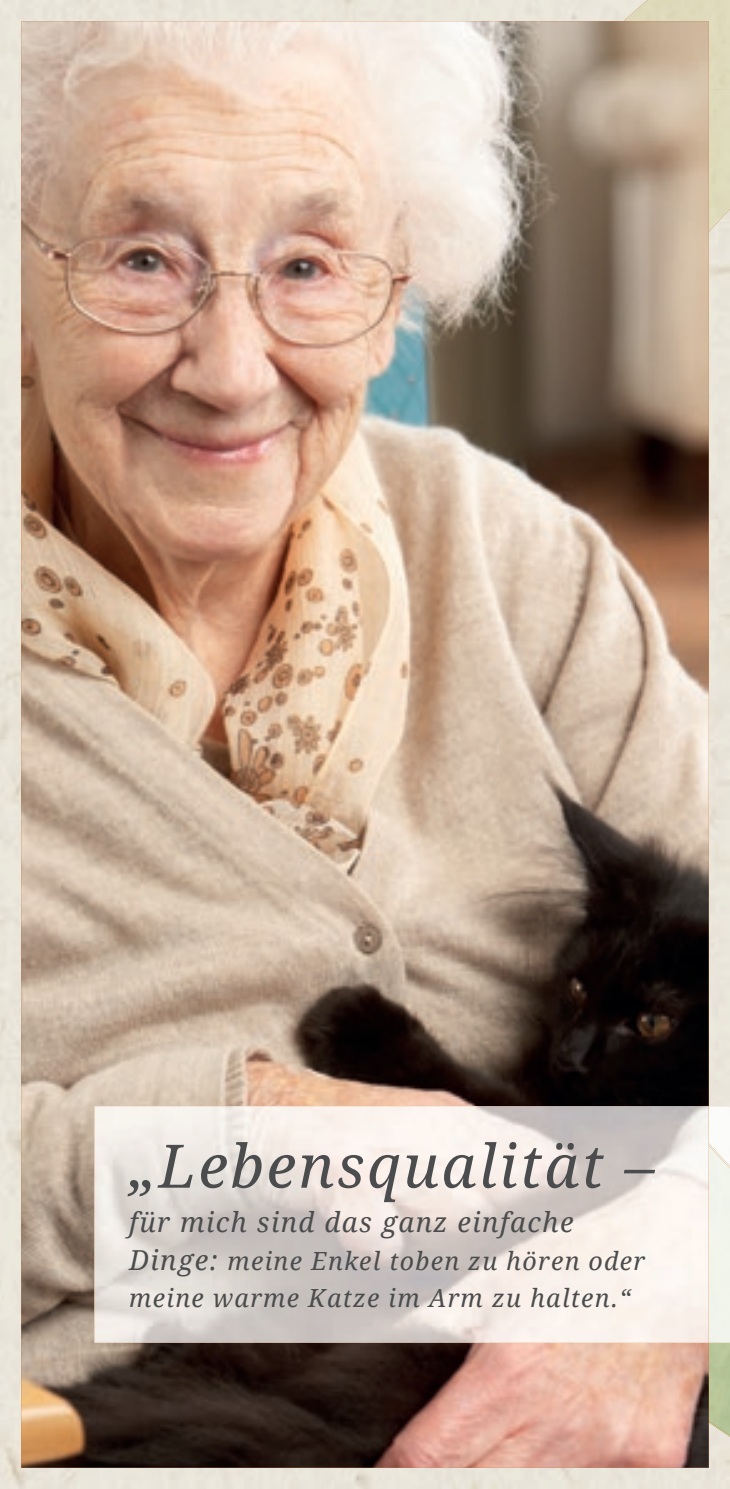
<style>
.page{position:relative;width:730px;height:1489px;background:#fff}
.page>*{position:absolute;margin:0;border:0;box-sizing:border-box;transform-origin:0 0}
.t1{font:italic 60px "Droid Serif";letter-spacing:.04em;color:#4b4c4d}
.t2{font:italic 27.5px "Droid Serif";letter-spacing:.05em;color:#4b4c4d}
.t3{font:italic 25px/37.5px "Droid Serif";letter-spacing:.05em;color:#4b4c4d}
.s1{font-size:27.5px}
</style>
<div class="page">
<div style="left:0;top:0;width:730px;height:1488px;background:#e9e5da"></div>
<img style="left:623px;top:0;width:107px;height:89px">
<img style="left:709px;top:89px;width:21px;height:143px">
<img style="left:709px;top:1435px;width:21px;height:1px">
<img style="left:709px;top:1168px;width:21px;height:267px">
<img style="left:21px;top:21px;width:688px;height:1446px">
<img style="left:709px;top:1106px;width:21px;height:37px">
<img style="left:709px;top:1143px;width:21px;height:25px">
<img style="left:94px;top:1106px;width:615px;height:236px">
<h1 class="t1" style="left:129px;top:1131px;width:526px">„Lebensqualität –</h1>
<p class="t2" style="left:129px;top:1206px;width:446px">für mich sind das ganz einfache</p>
<p class="t3" style="left:129px;top:1242px;width:517px"><span class="s1">Dinge:</span> meine Enkel toben zu hören oder meine warme Katze im Arm zu halten.“</p>
</div>
